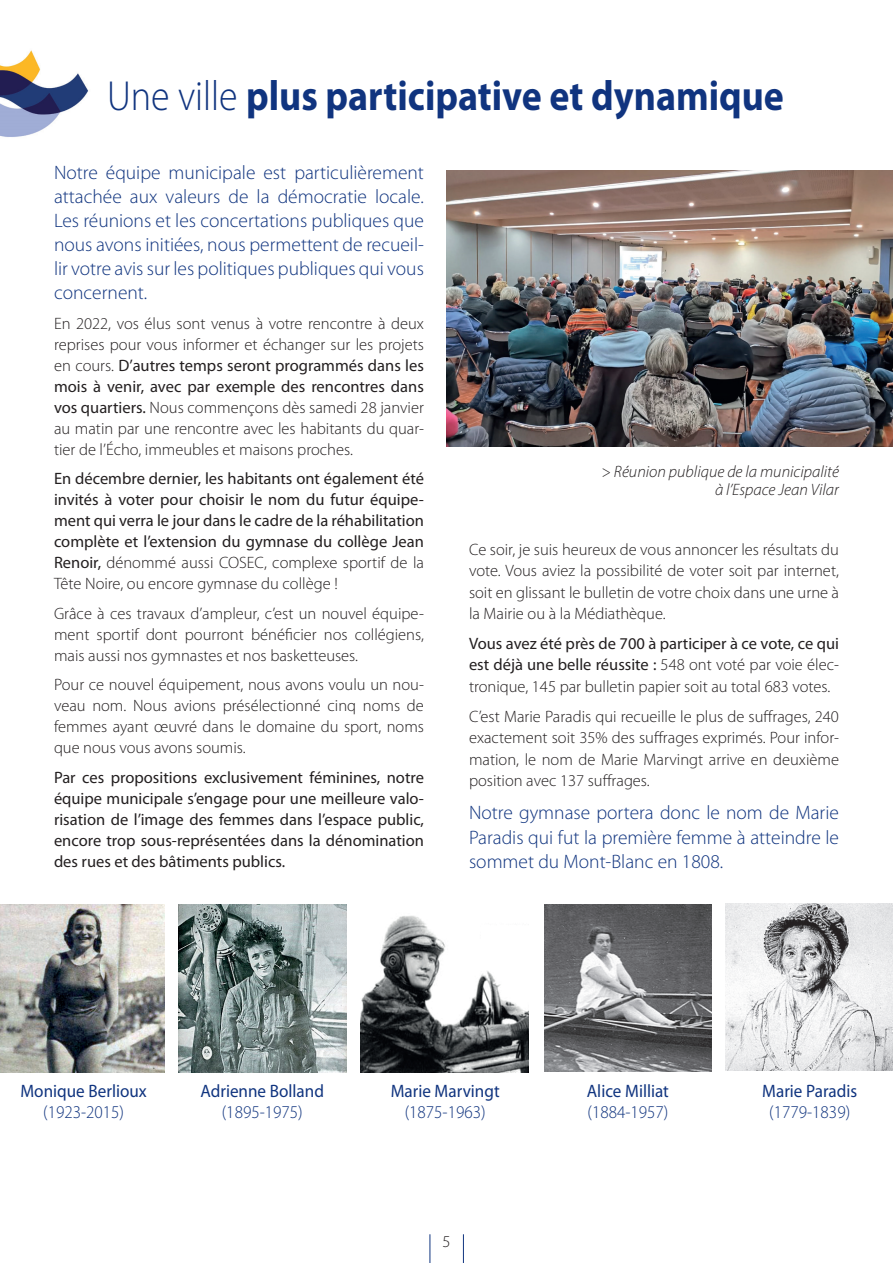
<style>
.page{position:relative;width:893px;height:1263px;background:#fff}
.page>*{position:absolute;margin:0;border:0;box-sizing:border-box;transform-origin:0 0}
.t1{font:700 42.15px "Myriad Pro";color:#10347f;scale:.9 1}
.t2{font:300 19.5px/24px "Myriad Pro";color:#10347f;text-align:justify}
.t3{font:18px "Myriad Pro";color:#10347f;scale:.95 1}
.t4{font:300 18px "Myriad Pro";color:#10347f;scale:.95 1}
.t5{font:300 16.5px/21px "Myriad Pro";color:#231f20;text-align:justify}
.t6{font:16.5px/21px "Myriad Pro";color:#231f20;text-align:justify}
.t7{font:italic 300 16.5px/18px "Myriad Pro";color:#231f20;text-align:right}
.s1{font-weight:300}
.s2{font-weight:400}
</style>
<div class="page">
<svg style="left:430px;top:1234px;width:1px;height:29px"></svg>
<svg style="left:463px;top:1234px;width:1px;height:29px"></svg>
<img style="left:1px;top:50px;width:88px;height:87px">
<img style="left:446px;top:171px;width:447px;height:275px">
<img style="left:178px;top:904px;width:168px;height:168px">
<img style="left:361px;top:915px;width:168px;height:157px">
<img style="left:0;top:904px;width:164px;height:168px">
<img style="left:726px;top:904px;width:167px;height:167px">
<img style="left:545px;top:904px;width:167px;height:167px">
<h1 class="t1" style="left:107px;top:68px;width:753px"><span class="s1">Une ville</span> plus participative et dynamique</h1>
<p class="t2" style="left:54px;top:161px;width:371px">Notre équipe municipale est particulièrement attachée aux valeurs de la démocratie locale.<br>Les réunions et les concertations publiques que nous avons initiées, nous permettent de recueil&shy;lir votre avis sur les politiques publiques qui vous concernent.</p>
<p class="t5" style="left:54px;top:313px;width:371px">En 2022, vos élus sont venus à votre rencontre à deux reprises pour vous informer et échanger sur les projets en cours. <span class="s2">D’autres temps seront programmés dans les mois à venir, avec par exemple des rencontres dans vos quartiers.</span> Nous commençons dès samedi 28 janvier au matin par une rencontre avec les habitants du quar&shy;tier de l’Écho, immeubles et maisons proches.</p>
<p class="t6" style="left:54px;top:468px;width:371px">En décembre dernier, les habitants ont également été invités à voter pour choisir le nom du futur équipe&shy;ment qui verra le jour dans le cadre de la réhabilitation complète et l’extension du gymnase du collège Jean Renoir, <span class="s1">dénommé aussi COSEC, complexe sportif de la Tête Noire, ou encore gymnase du collège !</span></p>
<p class="t5" style="left:54px;top:603px;width:371px">Grâce à ces travaux d’ampleur, c’est un nouvel équipe&shy;ment sportif dont pourront bénéficier nos collégiens, mais aussi nos gymnastes et nos basketteuses.</p>
<p class="t5" style="left:54px;top:674px;width:371px">Pour ce nouvel équipement, nous avons voulu un nou&shy;veau nom. Nous avions présélectionné cinq noms de femmes ayant œuvré dans le domaine du sport, noms que nous vous avons soumis.</p>
<p class="t6" style="left:54px;top:766px;width:371px">Par ces propositions exclusivement féminines, notre équipe municipale s’engage pour une meilleure valo&shy;risation de l’image des femmes dans l’espace public, encore trop sous-représentées dans la dénomination des rues et des bâtiments publics.</p>
<p class="t7" style="left:601px;top:462px;width:239px">&gt; Réunion publique de la municipalité à l’Espace Jean Vilar</p>
<p class="t5" style="left:469px;top:539px;width:371px;line-height:21.5px">Ce soir, je suis heureux de vous annoncer les résultats du vote. Vous aviez la possibilité de voter soit par internet, soit en glissant le bulletin de votre choix dans une urne à la Mairie ou à la Médiathèque.</p>
<p class="t5" style="left:469px;top:633px;width:371px;line-height:21.5px"><span class="s2">Vous avez été près de 700 à participer à ce vote, ce qui est déjà une belle réussite :</span> 548 ont voté par voie élec&shy;tronique, 145 par bulletin papier soit au total 683 votes.</p>
<p class="t5" style="left:469px;top:706px;width:371px;line-height:21.5px">C’est Marie Paradis qui recueille le plus de suffrages, 240 exactement soit 35% des suffrages exprimés. Pour infor&shy;mation, le nom de Marie Marvingt arrive en deuxième position avec 137 suffrages.</p>
<p class="t2" style="left:469px;top:801px;width:371px;line-height:24.5px">Notre gymnase portera donc le nom de Marie Paradis qui fut la première femme à atteindre le sommet du Mont-Blanc en 1808.</p>
<p class="t3" style="left:20px;top:1080px;width:134px">Monique Berlioux</p>
<p class="t4" style="left:43px;top:1102px;width:87px">(1923-2015)</p>
<p class="t3" style="left:201px;top:1080px;width:131px">Adrienne Bolland</p>
<p class="t4" style="left:222px;top:1102px;width:87px">(1895-1975)</p>
<p class="t3" style="left:391px;top:1080px;width:116px">Marie Marvingt</p>
<p class="t4" style="left:405px;top:1102px;width:87px">(1875-1963)</p>
<p class="t5" style="left:442px;top:1231px;width:10px">5</p>
<p class="t3" style="left:587px;top:1080px;width:88px">Alice Milliat</p>
<p class="t4" style="left:587px;top:1102px;width:87px">(1884-1957)</p>
<p class="t3" style="left:762px;top:1080px;width:102px">Marie Paradis</p>
<p class="t4" style="left:769px;top:1102px;width:87px">(1779-1839)</p>
</div>
